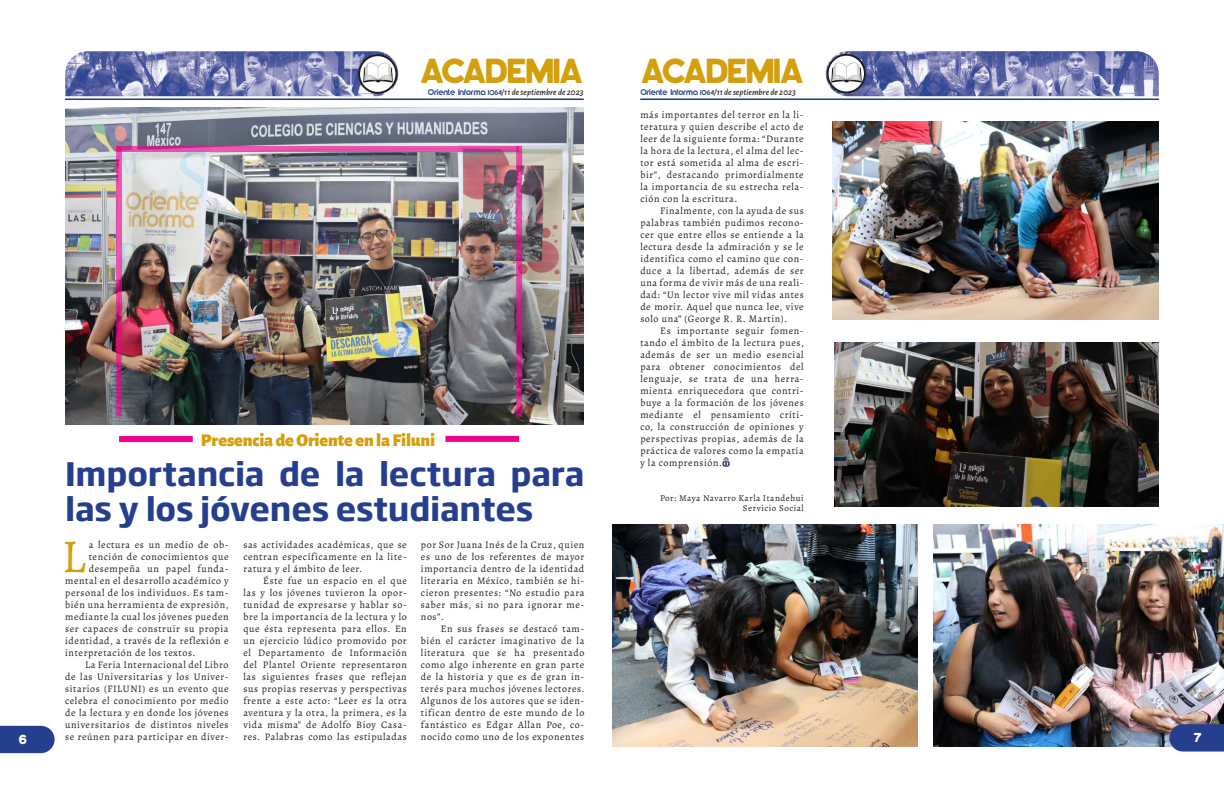
<style>
.page{position:relative;width:1224px;height:792px;background:#fff}
.page>*{position:absolute;margin:0;border:0;box-sizing:border-box;transform-origin:0 0}
.t1{font:47.2px "Alegreya";color:#d49f0c}
.t2{font:36px "Geovano Sans";letter-spacing:-.06em;color:#d49f0c}
.t3{font:700 32px/35px "Soho Gothic Pro";letter-spacing:-.01em;color:#253f8e}
.t4{font:900 18px "Alegreya Sans";letter-spacing:-.005em;color:#d49f0c}
.t5{font:700 13px "Armavir 01";color:#fff}
.t6{font:10px/12px "Alegreya";letter-spacing:.06em;color:#231f20;text-align:justify}
.t7{font:italic 500 9px "Alegreya Sans";color:#231f20}
.t8{font:9px/10.8px "Alegreya";letter-spacing:.06em;color:#231f20;text-align:right}
.t9{font:7px "Brandish";letter-spacing:-.03em;color:#253f8e}
.s1{font-family:"Brandish";font-weight:400;font-style:normal;font-size:7px;color:#253f8e}
.s2{font-family:"Brandish";font-weight:400;font-style:normal;font-size:6px;color:#253f8e}
</style>
<div class="page">
<svg style="left:640px;top:99px;width:519px;height:1px"></svg>
<img style="left:826px;top:51px;width:333px;height:45px">
<svg style="left:828px;top:55px;width:37px;height:37px"></svg>
<img style="left:830px;top:60px;width:33px;height:24px">
<div style="left:827px;top:54px;width:39px;height:39px;border:2px solid #231f20;border-radius:50%"></div>
<svg style="left:65px;top:99px;width:519px;height:1px"></svg>
<img style="left:65px;top:51px;width:333px;height:45px">
<svg style="left:359px;top:55px;width:37px;height:38px"></svg>
<img style="left:361px;top:61px;width:33px;height:23px">
<div style="left:358px;top:54px;width:39px;height:40px;border:2px solid #231f20;border-radius:50%"></div>
<svg style="left:0;top:726px;width:55px;height:27px"></svg>
<svg style="left:722px;top:457px;width:7px;height:10px"></svg>
<img style="left:612px;top:525px;width:306px;height:221px">
<img style="left:934px;top:525px;width:290px;height:221px">
<img style="left:835px;top:343px;width:324px;height:163px">
<img style="left:65px;top:108px;width:519px;height:317px">
<img style="left:832px;top:121px;width:327px;height:199px">
<svg style="left:1169px;top:724px;width:55px;height:28px;background:#334a92"></svg>
<div style="left:119px;top:436px;width:74px;height:6px;background:#ed028c"></div>
<div style="left:445px;top:436px;width:74px;height:6px;background:#ed028c"></div>
<svg style="left:516px;top:146px;width:6px;height:271px;background:#c13387"></svg>
<svg style="left:116px;top:152px;width:6px;height:265px;background:#d13b92"></svg>
<svg style="left:116px;top:146px;width:403px;height:6px;background:#dd4da5"></svg>
<h3 class="t5" style="left:18px;top:732px;width:10px">6</h3>
<h2 class="t2" style="left:420px;top:50px;width:165px">ACADEMIA</h2>
<p class="t7" style="left:428px;top:86px;width:157px"><span class="s1">Oriente Informa</span> <span class="s2">1064</span>/11 de septiembre de 2023</p>
<p class="t9" style="left:640px;top:87px;width:60px">Oriente Informa</p>
<h2 class="t2" style="left:640px;top:50px;width:165px">ACADEMIA</h2>
<p class="t7" style="left:700px;top:86px;width:97px"><span class="s2">1064</span>/11 de septiembre de 2023</p>
<h3 class="t4" style="left:201px;top:425px;width:236px">Presencia de Oriente en la Filuni</h3>
<h3 class="t3" style="left:65px;top:455px;width:521px">Importancia de la lectura para las y los jóvenes estudiantes</h3>
<h1 class="t1" style="left:62px;top:526px;width:25px">L</h1>
<p class="t6" style="left:89px;top:539px;width:141px">a lectura es un medio de ob-</p>
<p class="t6" style="left:89px;top:551px;width:141px">tención de conocimientos que</p>
<p class="t6" style="left:89px;top:563px;width:141px">desempeña un papel funda-</p>
<p class="t6" style="left:65px;top:575px;width:165px">mental en el desarrollo académico y</p>
<p class="t6" style="left:65px;top:587px;width:165px">personal de los individuos. Es tam-</p>
<p class="t6" style="left:65px;top:599px;width:165px">bién una herramienta de expresión,</p>
<p class="t6" style="left:65px;top:611px;width:165px">mediante la cual los jóvenes pueden</p>
<p class="t6" style="left:65px;top:623px;width:165px">ser capaces de construir su propia</p>
<p class="t6" style="left:65px;top:635px;width:165px">identidad, a través de la reflexión e</p>
<p class="t6" style="left:65px;top:647px;width:132px">interpretación de los textos.</p>
<p class="t6" style="left:85px;top:659px;width:145px">La Feria Internacional del Libro</p>
<p class="t6" style="left:65px;top:671px;width:165px">de las Universitarias y los Univer-</p>
<p class="t6" style="left:65px;top:683px;width:165px">sitarios (FILUNI) es un evento que</p>
<p class="t6" style="left:65px;top:695px;width:165px">celebra el conocimiento por medio</p>
<p class="t6" style="left:65px;top:707px;width:165px">de la lectura y en donde los jóvenes</p>
<p class="t6" style="left:65px;top:719px;width:165px">universitarios de distintos niveles</p>
<p class="t6" style="left:65px;top:731px;width:165px">se reúnen para participar en diver-</p>
<p class="t6" style="left:243px;top:539px;width:165px">sas actividades académicas, que se centran específicamente en la lite&shy;ratura y el ámbito de leer.</p>
<p class="t6" style="left:243px;top:575px;width:165px;text-indent:20px">Éste fue un espacio en el que las y los jóvenes tuvieron la opor&shy;tunidad de expresarse y hablar so&shy;bre la importancia de la lectura y lo que ésta representa para ellos. En un ejercicio lúdico promovido por el Departamento de Información del Plantel Oriente representaron las siguientes frases que reflejan sus propias reservas y perspectivas frente a este acto: “Leer es la otra aventura y la otra, la primera, es la vida misma” de Adolfo Bioy Casa&shy;res. Palabras como las estipuladas</p>
<p class="t6" style="left:421px;top:539px;width:165px">por Sor Juana Inés de la Cruz, quien es uno de los referentes de mayor importancia dentro de la identidad literaria en México, también se hi&shy;cieron presentes: “No estudio para saber más, si no para ignorar me&shy;nos”.</p>
<p class="t6" style="left:421px;top:623px;width:165px;text-indent:20px">En sus frases se destacó tam&shy;bién el carácter imaginativo de la literatura que se ha presentado como algo inherente en gran parte de la historia y que es de gran in&shy;terés para muchos jóvenes lectores.<br>Algunos de los autores que se iden&shy;tifican dentro de este mundo de lo fantástico es Edgar Allan Poe, co&shy;nocido como uno de los exponentes</p>
<p class="t6" style="left:640px;top:109px;width:165px">más importantes del terror en la li&shy;teratura y quien describe el acto de leer de la siguiente forma: “Durante la hora de la lectura, el alma del lec&shy;tor está sometida al alma de escri&shy;bir”, destacando primordialmente la importancia de su estrecha rela&shy;ción con la escritura.</p>
<p class="t6" style="left:640px;top:205px;width:165px;text-indent:20px">Finalmente, con la ayuda de sus palabras también pudimos recono&shy;cer que entre ellos se entiende a la lectura desde la admiración y se le identifica como el camino que con&shy;duce a la libertad, además de ser una forma de vivir más de una reali&shy;dad: “Un lector vive mil vidas antes de morir. Aquel que nunca lee, vive solo una” (George R. R. Martin).</p>
<p class="t6" style="left:640px;top:325px;width:165px;text-indent:20px">Es importante seguir fomen&shy;tando el ámbito de la lectura pues, además de ser un medio esencial para obtener conocimientos del lenguaje, se trata de una herra&shy;mienta enriquecedora que contri&shy;buye a la formación de los jóvenes mediante el pensamiento críti&shy;co, la construcción de opiniones y perspectivas propias, además de la práctica de valores como la empatía y la comprensión.</p>
<p class="t8" style="left:660px;top:492px;width:145px">Por: Maya Navarro Karla Itandehui<br>Servicio Social</p>
<h3 class="t5" style="left:1194px;top:730px;width:10px">7</h3>
</div>
